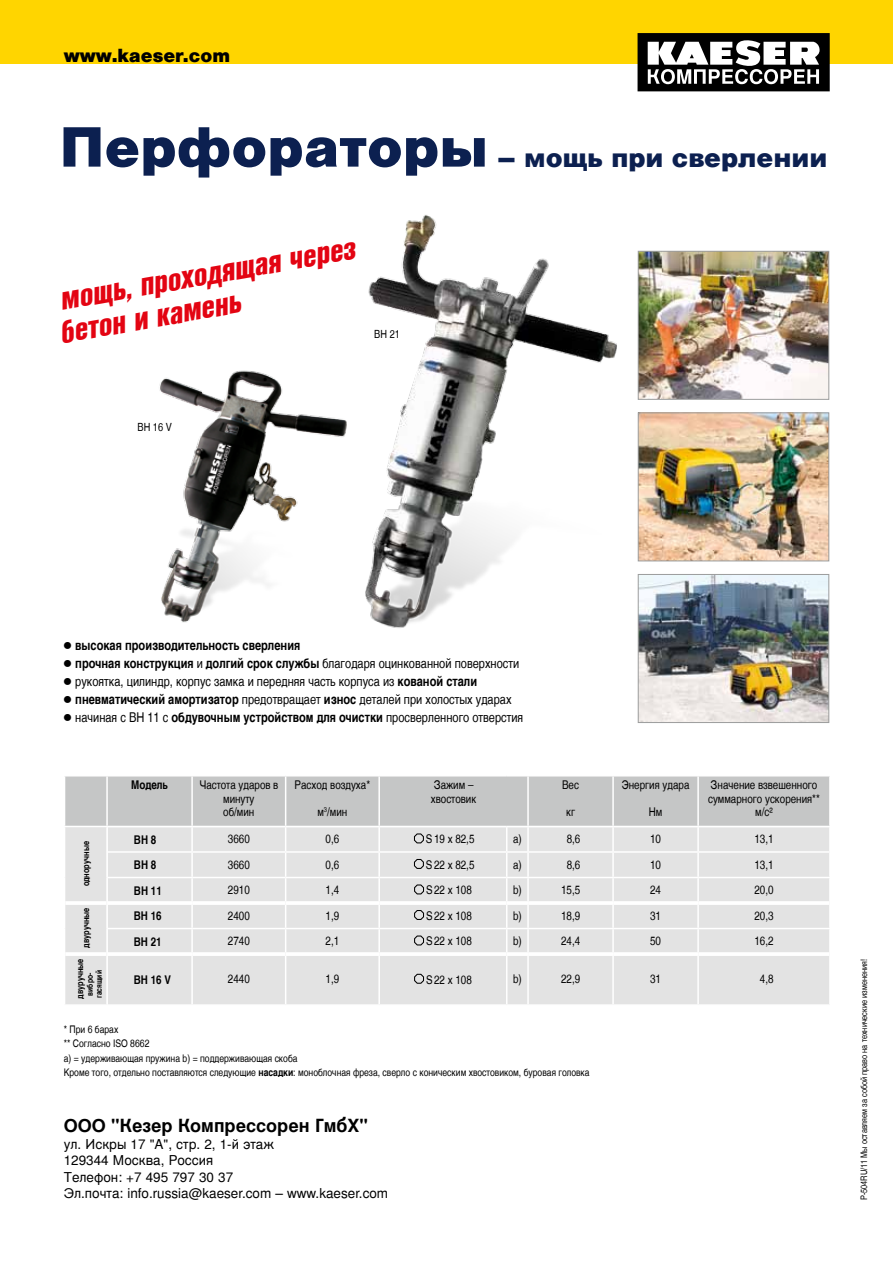
<style>
.page{position:relative;width:893px;height:1263px;background:#fff}
.page>*{position:absolute;margin:0;border:0;box-sizing:border-box;transform-origin:0 0}
.t1{font:italic 31.5px/33px "Nimbus San L Bla Con";color:#e30412}
.t2{font:900 25.5px "Nimbus San L";color:#0c2050}
.t3{font:700 18px "Nimbus San L";color:#000}
.t4{font:900 18px "Nimbus San L";color:#000}
.t5{font:13.5px "Nimbus San L Reg Con";color:#000}
.t6{font:13.5px/16.5px "Nimbus San L";color:#000}
.t7{font:13.5px "Nimbus San L Bol Con";color:#000}
.t8{font:12px/13.5px "Nimbus San L Reg Con";color:#000;text-align:center}
.t9{font:12px "Nimbus San L Bol Con";color:#000}
.t10{font:11.25px "Nimbus San L Reg Con";color:#000}
.t11{font:10.5px/14.2px "Nimbus San L Reg Con";color:#000}
.t12{font:9px "Nimbus San L Reg Con";color:#000}
.t13{font:9px "Nimbus San L Bol Con";color:#000}
.t14{font:8.25px/9px "Nimbus San L Bol Con";color:#000;text-align:center}
.s1{font-size:54px}
.s2{font-family:"Nimbus San L Reg Con"}
.s3{font-family:"Nimbus San L Bol Con"}
</style>
<div class="page">
<img style="left:368px;top:215px;width:249px;height:332px">
<img style="left:640px;top:253px;width:187px;height:145px">
<div style="left:638px;top:251px;width:191px;height:149px;border:1px solid #9c9d9d"></div>
<img style="left:640px;top:414px;width:187px;height:145px">
<div style="left:638px;top:412px;width:191px;height:149px;border:1px solid #9c9d9d"></div>
<img style="left:640px;top:576px;width:187px;height:145px">
<div style="left:638px;top:574px;width:191px;height:149px;border:1px solid #9c9d9d"></div>
<img style="left:159px;top:327px;width:349px;height:301px">
<svg style="left:65px;top:776px;width:765px;height:228px;background:#dedede"></svg>
<hr style="left:106px;top:928px;width:2px;height:26px;background:#fff">
<hr style="left:106px;top:954px;width:2px;height:50px;background:#fff">
<div style="left:0;top:0;width:893px;height:64px;background:#ffd500"></div>
<svg style="left:638px;top:33px;width:191px;height:58px;background:#5f5f5f"></svg>
<h3 class="t4" style="left:64px;top:45px;width:168px">www.kaeser.com</h3>
<h2 class="t2" style="left:60px;top:141px;width:769px"><span class="s1">Перфораторы</span> – мощь при сверлении</h2>
<h1 class="t1" style="left:51px;top:283px;width:306px;rotate:-10deg">мощь, проходящая через бетон и камень</h1>
<p class="t10" style="left:374px;top:327px;width:27px">BH 21</p>
<p class="t10" style="left:138px;top:421px;width:36px">BH 16 V</p>
<p class="t7" style="left:63px;top:637px;width:239px"><span class="s2">●</span> высокая производительность сверления</p>
<p class="t5" style="left:63px;top:655px;width:457px">● <span class="s3">прочная конструкция</span> и <span class="s3">долгий срок службы</span> благодаря оцинкованной поверхности</p>
<p class="t5" style="left:63px;top:673px;width:416px">● рукоятка, цилиндр, корпус замка и передняя часть корпуса из <span class="s3">кованой стали</span></p>
<p class="t5" style="left:63px;top:691px;width:450px">● <span class="s3">пневматический амортизатор</span> предотвращает <span class="s3">износ</span> деталей при холостых ударах</p>
<p class="t5" style="left:63px;top:709px;width:461px">● начиная с BH 11 с <span class="s3">обдувочным устройством для очистки</span> просверленного отверстия</p>
<p class="t9" style="left:131px;top:778px;width:38px">Модель</p>
<p class="t8" style="left:199px;top:779px;width:80px">Частота ударов в минуту<br>об/мин</p>
<p class="t8" style="left:295px;top:779px;width:77px">Расход воздуха*</p>
<p class="t8" style="left:317px;top:806px;width:31px">м<sup>3</sup>/мин</p>
<p class="t8" style="left:431px;top:779px;width:47px;text-align:left">Зажим – хвостовик</p>
<p class="t8" style="left:562px;top:779px;width:18px">Вес</p>
<p class="t8" style="left:566px;top:806px;width:10px">кг</p>
<p class="t8" style="left:622px;top:779px;width:69px">Энергия удара</p>
<p class="t8" style="left:649px;top:806px;width:15px">Нм</p>
<p class="t8" style="left:708px;top:779px;width:113px">Значение взвешенного суммарного ускорения** м/с²</p>
<p class="t13" style="left:81px;top:886px;width:47px;rotate:-90deg">одноручные</p>
<p class="t13" style="left:81px;top:948px;width:41px;rotate:-90deg">двуручные</p>
<p class="t13" style="left:75px;top:999px;width:41px;rotate:-90deg">двуручные</p>
<p class="t14" style="left:86px;top:998px;width:29px;rotate:-90deg">вибро&shy;гасящий</p>
<p class="t9" style="left:134px;top:832px;width:24px">BH 8</p>
<p class="t8" style="left:228px;top:832px;width:23px">3660</p>
<p class="t8" style="left:326px;top:832px;width:15px">0,6</p>
<p class="t8" style="left:426px;top:832px;width:50px">S 19 x 82,5</p>
<p class="t8" style="left:513px;top:832px;width:10px">a)</p>
<p class="t8" style="left:567px;top:832px;width:15px">8,6</p>
<p class="t8" style="left:650px;top:832px;width:12px">10</p>
<p class="t8" style="left:754px;top:832px;width:21px">13,1</p>
<p class="t9" style="left:134px;top:858px;width:24px">BH 8</p>
<p class="t8" style="left:228px;top:858px;width:23px">3660</p>
<p class="t8" style="left:326px;top:858px;width:15px">0,6</p>
<p class="t8" style="left:426px;top:858px;width:50px">S 22 x 82,5</p>
<p class="t8" style="left:513px;top:858px;width:10px">a)</p>
<p class="t8" style="left:567px;top:858px;width:15px">8,6</p>
<p class="t8" style="left:650px;top:858px;width:12px">10</p>
<p class="t8" style="left:754px;top:858px;width:21px">13,1</p>
<p class="t9" style="left:134px;top:883px;width:29px">BH 11</p>
<p class="t8" style="left:228px;top:883px;width:23px">2910</p>
<p class="t8" style="left:326px;top:883px;width:15px">1,4</p>
<p class="t8" style="left:426px;top:883px;width:47px">S 22 x 108</p>
<p class="t8" style="left:513px;top:883px;width:10px">b)</p>
<p class="t8" style="left:561px;top:883px;width:21px">15,5</p>
<p class="t8" style="left:650px;top:883px;width:12px">24</p>
<p class="t8" style="left:754px;top:883px;width:21px">20,0</p>
<p class="t9" style="left:134px;top:909px;width:29px">BH 16</p>
<p class="t8" style="left:228px;top:909px;width:23px">2400</p>
<p class="t8" style="left:326px;top:909px;width:15px">1,9</p>
<p class="t8" style="left:426px;top:909px;width:47px">S 22 x 108</p>
<p class="t8" style="left:513px;top:909px;width:10px">b)</p>
<p class="t8" style="left:561px;top:909px;width:21px">18,9</p>
<p class="t8" style="left:650px;top:909px;width:12px">31</p>
<p class="t8" style="left:754px;top:909px;width:21px">20,3</p>
<p class="t9" style="left:134px;top:934px;width:29px">BH 21</p>
<p class="t8" style="left:228px;top:934px;width:23px">2740</p>
<p class="t8" style="left:326px;top:934px;width:15px">2,1</p>
<p class="t8" style="left:426px;top:934px;width:47px">S 22 x 108</p>
<p class="t8" style="left:513px;top:934px;width:10px">b)</p>
<p class="t8" style="left:561px;top:934px;width:21px">24,4</p>
<p class="t8" style="left:650px;top:934px;width:12px">50</p>
<p class="t8" style="left:754px;top:934px;width:21px">16,2</p>
<p class="t9" style="left:134px;top:972px;width:39px">BH 16 V</p>
<p class="t8" style="left:228px;top:973px;width:23px">2440</p>
<p class="t8" style="left:326px;top:973px;width:15px">1,9</p>
<p class="t8" style="left:426px;top:973px;width:47px">S 22 x 108</p>
<p class="t8" style="left:513px;top:973px;width:10px">b)</p>
<p class="t8" style="left:561px;top:973px;width:21px">22,9</p>
<p class="t8" style="left:650px;top:973px;width:12px">31</p>
<p class="t8" style="left:760px;top:973px;width:15px">4,8</p>
<p class="t11" style="left:64px;top:1022px;width:527px">* При 6 барах<br>** Согласно ISO 8662<br>a) = удерживающая пружина b) = поддерживающая скоба<br>Кроме того, отдельно поставляются следующие <span class="s3">насадки</span>: моноблочная фреза, сверло с коническим хвостовиком, буровая головка</p>
<h3 class="t3" style="left:64px;top:1115px;width:306px">OOO "Кезер Компрессорен ГмбХ"</h3>
<p class="t6" style="left:64px;top:1136px;width:326px">ул. Искры 17 "A", стр. 2, 1-й этаж<br>129344 Москва, Россия<br>Телефон: +7 495 797 30 37<br>Эл.почта: info.russia@kaeser.com – www.kaeser.com</p>
<p class="t12" style="left:858px;top:1200px;width:243px;rotate:-90deg">P-504RU/11 Мы оставляем за собой право на технические изменения!</p>
</div>
